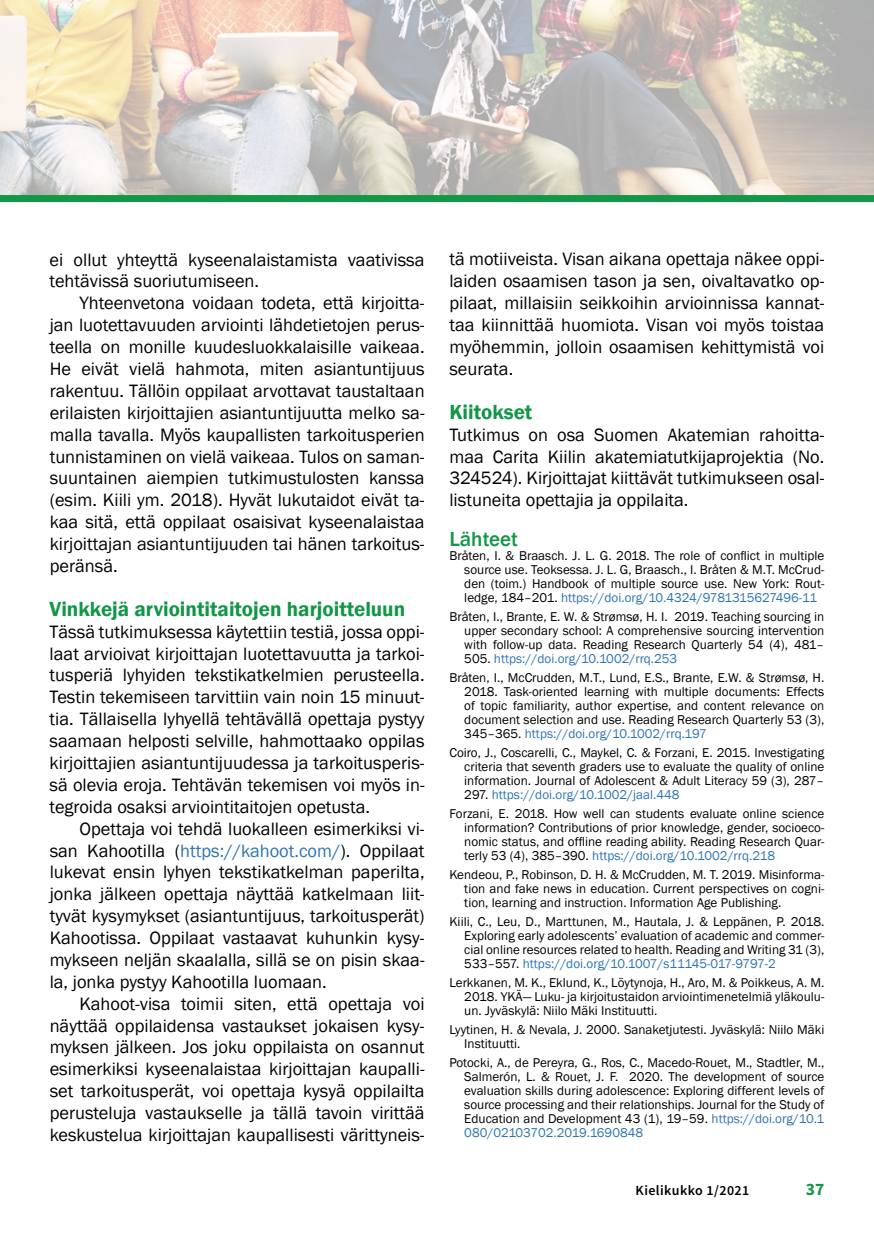
<style>
.page{position:relative;width:874px;height:1241px;background:#fff}
.page>*{position:absolute;margin:0;border:0;box-sizing:border-box;transform-origin:0 0}
.t1{font:600 21px "Franklin Gothic";color:#119745}
.t2{font:500 21px "Franklin Gothic";color:#119745}
.t3{font:18.38px/21.9px "Franklin Gothic";color:#000;text-align:justify}
.t4{font:700 17.5px "Source Sans Pro";color:#119745}
.t5{font:600 14px "Source Sans Pro";letter-spacing:.03em;color:#000}
.t6{font:13.12px/14px "Franklin Gothic";color:#000;text-align:justify}
.s1{color:#2e74b5}
</style>
<div class="page">
<img style="left:0;top:0;width:873px;height:195px">
<div style="left:0;top:195px;width:873px;height:7px;background:#119745"></div>
<h2 class="t3" style="left:50px;top:249px;width:376px">ei ollut yhteyttä kyseenalaistamista vaativissa tehtävissä suoriutumiseen.</h2>
<p class="t3" style="left:50px;top:292px;width:376px;text-indent:30px">Yhteenvetona voidaan todeta, että kirjoitta&shy;jan luotettavuuden arviointi lähdetietojen perus&shy;teella on monille kuudesluokkalaisille vaikeaa.<br>He eivät vielä hahmota, miten asiantuntijuus rakentuu. Tällöin oppilaat arvottavat taustaltaan erilaisten kirjoittajien asiantuntijuutta melko sa&shy;malla tavalla. Myös kaupallisten tarkoitusperien tunnistaminen on vielä vaikeaa. Tulos on saman&shy;suuntainen aiempien tutkimustulosten kanssa (esim. Kiili ym. 2018). Hyvät lukutaidot eivät ta&shy;kaa sitä, että oppilaat osaisivat kyseenalaistaa kirjoittajan asiantuntijuuden tai hänen tarkoitus&shy;peränsä.</p>
<h1 class="t1" style="left:50px;top:595px;width:357px">Vinkkejä arviointitaitojen harjoitteluun</h1>
<p class="t3" style="left:50px;top:621px;width:376px">Tässä tutkimuksessa käytettiin testiä, jossa oppi&shy;laat arvioivat kirjoittajan luotettavuutta ja tarkoi&shy;tusperiä lyhyiden tekstikatkelmien perusteella.<br>Testin tekemiseen tarvittiin vain noin 15 minuut&shy;tia. Tällaisella lyhyellä tehtävällä opettaja pystyy saamaan helposti selville, hahmottaako oppilas kirjoittajien asiantuntijuudessa ja tarkoitusperis&shy;sä olevia eroja. Tehtävän tekemisen voi myös in&shy;tegroida osaksi arviointitaitojen opetusta.</p>
<p class="t3" style="left:50px;top:817px;width:376px;text-indent:30px">Opettaja voi tehdä luokalleen esimerkiksi vi&shy;san Kahootilla (<span class="s1">https://kahoot.com/</span>). Oppilaat lukevat ensin lyhyen tekstikatkelman paperilta, jonka jälkeen opettaja näyttää katkelmaan liit&shy;tyvät kysymykset (asiantuntijuus, tarkoitusperät)<br>Kahootissa. Oppilaat vastaavat kuhunkin kysy&shy;mykseen neljän skaalalla, sillä se on pisin skaa&shy;la, jonka pystyy Kahootilla luomaan.</p>
<p class="t3" style="left:50px;top:992px;width:376px;text-indent:30px">Kahoot-visa toimii siten, että opettaja voi näyttää oppilaidensa vastaukset jokaisen kysy&shy;myksen jälkeen. Jos joku oppilaista on osannut esimerkiksi kyseenalaistaa kirjoittajan kaupalli&shy;set tarkoitusperät, voi opettaja kysyä oppilailta perusteluja vastaukselle ja tällä tavoin virittää keskustelua kirjoittajan kaupallisesti värittyneis-</p>
<p class="t3" style="left:449px;top:249px;width:376px">tä motiiveista. Visan aikana opettaja näkee oppi&shy;laiden osaamisen tason ja sen, oivaltavatko op&shy;pilaat, millaisiin seikkoihin arvioinnissa kannat&shy;taa kiinnittää huomiota. Visan voi myös toistaa myöhemmin, jolloin osaamisen kehittymistä voi seurata.</p>
<h1 class="t1" style="left:449px;top:399px;width:84px">Kiitokset</h1>
<h2 class="t3" style="left:449px;top:424px;width:376px">Tutkimus on osa Suomen Akatemian rahoitta&shy;maa Carita Kiilin akatemiatutkijaprojektia (No.<br>324524). Kirjoittajat kiittävät tutkimukseen osal&shy;listuneita opettajia ja oppilaita.</h2>
<h1 class="t2" style="left:449px;top:525px;width:70px">Lähteet</h1>
<p class="t6" style="left:464px;top:548px;width:361px;text-indent:-15px">Bråten, I. &amp; Braasch. J. L. G. 2018. The role of conflict in multiple source use. Teoksessa. J. L. G, Braasch., I. Bråten &amp; M.T. McCrud&shy;den (toim.) Handbook of multiple source use. New York: Rout&shy;ledge, 184–201. <span class="s1">https://doi.org/10.4324/9781315627496-11</span></p>
<p class="t6" style="left:464px;top:609px;width:361px;text-indent:-15px">Bråten, I., Brante, E. W. &amp; Strømsø, H. I. 2019. Teaching sourcing in upper secondary school: A comprehensive sourcing intervention with follow-up data. Reading Research Quarterly 54 (4), 481– 505. <span class="s1">https://doi.org/10.1002/rrq.253</span></p>
<p class="t6" style="left:464px;top:670px;width:361px;text-indent:-15px">Bråten, I., McCrudden, M.T., Lund, E.S., Brante, E.W. &amp; Strømsø, H.<br>2018. Task-oriented learning with multiple documents: Effects of topic familiarity, author expertise, and content relevance on document selection and use. Reading Research Quarterly 53 (3), 345–365. <span class="s1">https://doi.org/10.1002/rrq.197</span></p>
<p class="t6" style="left:464px;top:745px;width:361px;text-indent:-15px">Coiro, J., Coscarelli, C., Maykel, C. &amp; Forzani, E. 2015. Investigating criteria that seventh graders use to evaluate the quality of online information. Journal of Adolescent &amp; Adult Literacy 59 (3), 287– 297. <span class="s1">https://doi.org/10.1002/jaal.448</span></p>
<p class="t6" style="left:464px;top:806px;width:361px;text-indent:-15px">Forzani, E. 2018. How well can students evaluate online science information? Contributions of prior knowledge, gender, socioeco&shy;nomic status, and offline reading ability. Reading Research Quar&shy;terly 53 (4), 385–390. <span class="s1">https://doi.org/10.1002/rrq.218</span></p>
<p class="t6" style="left:464px;top:867px;width:361px;text-indent:-15px">Kendeou, P., Robinson, D. H. &amp; McCrudden, M. T. 2019. Misinforma&shy;tion and fake news in education. Current perspectives on cogni&shy;tion, learning and instruction. Information Age Publishing.</p>
<p class="t6" style="left:464px;top:914px;width:361px;text-indent:-15px">Kiili, C., Leu, D., Marttunen, M., Hautala, J. &amp; Leppänen, P. 2018.<br>Exploring early adolescents’ evaluation of academic and commer&shy;cial online resources related to health. Reading and Writing 31 (3), 533–557. <span class="s1">https://doi.org/10.1007/s11145-017-9797-2</span></p>
<p class="t6" style="left:464px;top:975px;width:361px;text-indent:-15px">Lerkkanen, M. K., Eklund, K., Löytynoja, H., Aro, M. &amp; Poikkeus, A. M.<br>2018. YKÄ— Luku- ja kirjoitustaidon arviointimenetelmiä yläkoulu&shy;un. Jyväskylä: Niilo Mäki Instituutti.</p>
<p class="t6" style="left:464px;top:1022px;width:361px;text-indent:-15px">Lyytinen, H. &amp; Nevala, J. 2000. Sanaketjutesti. Jyväskylä: Niilo Mäki<br>Instituutti.</p>
<p class="t6" style="left:464px;top:1055px;width:361px;text-indent:-15px">Potocki, A., de Pereyra, G., Ros, C., Macedo-Rouet, M., Stadtler, M., Salmerón, L. &amp; Rouet, J. F. 2020. The development of source evaluation skills during adolescence: Exploring different levels of source processing and their relationships. Journal for the Study of Education and Development 43 (1), 19–59. <span class="s1">https://doi.org/10.1<br>080/02103702.2019.1690848</span></p>
<p class="t5" style="left:635px;top:1180px;width:115px">Kielikukko 1/2021</p>
<h3 class="t4" style="left:805px;top:1177px;width:20px">37</h3>
</div>
